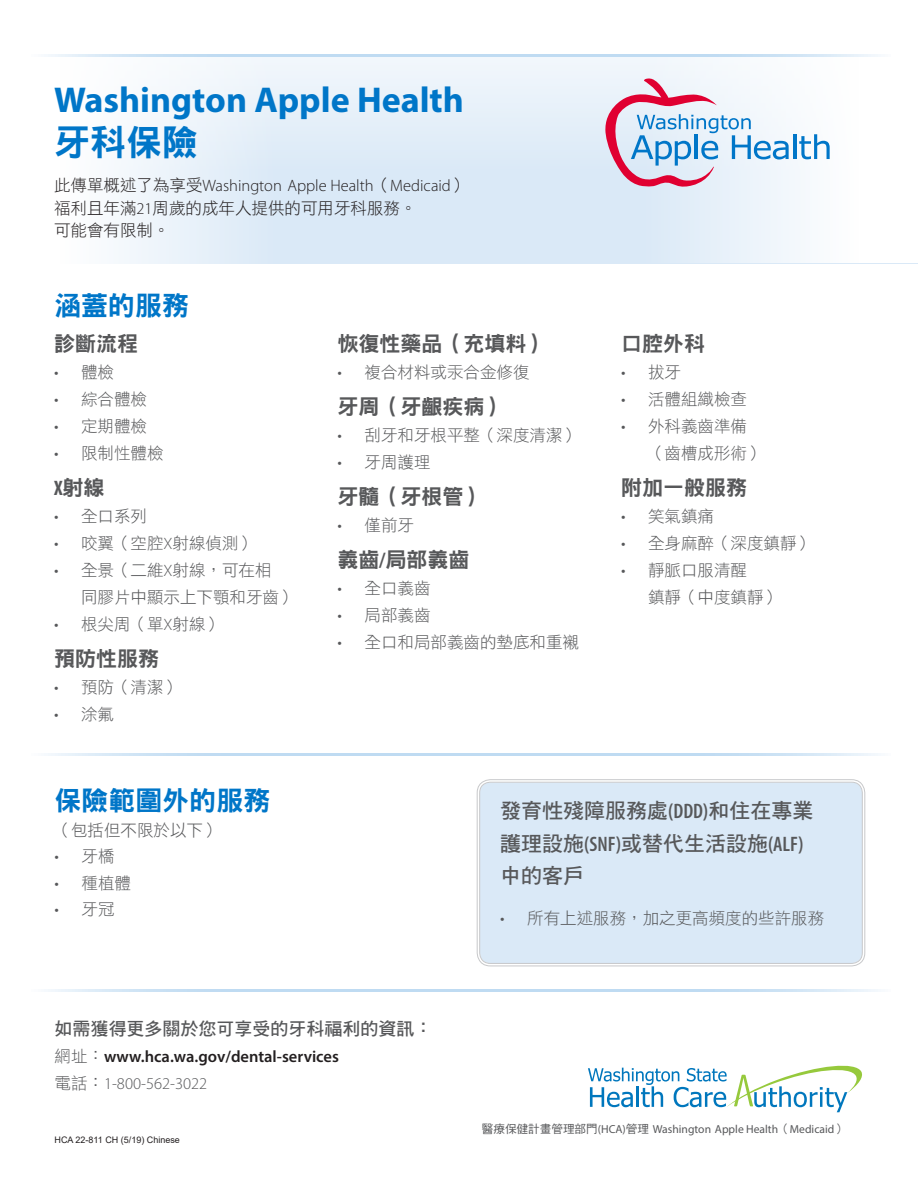
<style>
.page{position:relative;width:918px;height:1188px;background:#fff}
.page>*{position:absolute;margin:0;border:0;box-sizing:border-box;transform-origin:0 0}
.t1{font:700 36px/43.5px "Myriad Pro";color:#0076c8}
.t2{font:27px "DF Hei Std W9";color:#0076c8}
.t3{font:21px "DF Hei Std W9";color:#57585a}
.Default{font:21px/32.2px "DF Hei Std W7";color:#57585a}
.Default-2{font:18px "DF Hei Std W7";color:#57585a}
.t4{font:16.5px/27px "DF Hei Std W3";color:#57585a}
.t5{font:16.5px/22.5px "DF Hei Std W3";color:#231f20}
.t6{font:600 16.5px "Myriad Pro";color:#231f20}
.t7{font:300 16.5px "Myriad Pro";color:#57585a}
.AH_Body_text{font:11.55px "Myriad Pro";color:#57585a}
.t8{font:9px "Arial";color:#231f20}
.s1{font-family:"DF Hei Std W9";font-weight:400}
.s2{font-family:"Myriad Pro";font-weight:300}
.s3{font-family:"Myriad Pro";font-weight:300;font-size:18px}
.s4{font-family:"Myriad Pro";font-weight:700;font-stretch:condensed}
.s5{font-family:"DF Hei Std W3";font-weight:400;color:#57585a}
.s6{font-family:"DF Hei Std W3";font-weight:400}
.s7{font-family:"Myriad Pro";font-weight:600;font-stretch:condensed}
.s8{font-family:"DF Hei Std W5"}
</style>
<div class="page">
<div style="left:0;top:54px;width:918px;height:210px;background:linear-gradient(to bottom,#ecf3fa,#d5e6f6)"></div>
<svg style="left:642px;top:54px;width:276px;height:209px"></svg>
<div style="left:0;top:0;width:276px;height:264px;background:linear-gradient(to right,#fff,#e1edf8)"></div>
<hr style="left:793px;top:134px;width:3px;height:25px;background:#0076c8">
<svg style="left:799px;top:134px;width:31px;height:25px"></svg>
<svg style="left:605px;top:78px;width:184px;height:109px"></svg>
<svg style="left:588px;top:1066px;width:274px;height:46px"></svg>
<div style="left:0;top:0;width:918px;height:54px;background:#fff"></div>
<hr style="left:27px;top:54px;width:864px;height:2px;background:#bfdbf2">
<hr style="left:27px;top:754px;width:864px;height:2px;background:#bfdbf2">
<hr style="left:27px;top:990px;width:864px;height:2px;background:#bfdbf2">
<div style="left:478px;top:781px;width:386px;height:184px;background:#dae9f7;border-radius:12px"></div>
<div style="left:477px;top:779px;width:388px;height:187px;border:1px solid #c7c8ca;border-radius:13px"></div>
<div style="left:479px;top:782px;width:384px;height:182px;border:1px solid #c7c8ca;border-radius:11px"></div>
<p class="t1" style="left:54px;top:77px;width:411px">Washington Apple Health<span class="s1">牙科保險</span></p>
<p class="t5" style="left:54px;top:174px;width:415px">此傳單概述了為享受<span class="s2">Washington Apple Health</span>（<span class="s2">Medicaid</span>）福利且年滿<span class="s2">21</span>周歲的成年人提供的可用牙科服務。<br>可能會有限制。</p>
<p class="t2" style="left:54px;top:291px;width:136px">涵蓋的服務</p>
<p class="t3" style="left:54px;top:332px;width:85px">診斷流程</p>
<p class="t4" style="left:54px;top:358px;width:61px"><span class="s3">•</span> 體檢</p>
<p class="t4" style="left:54px;top:385px;width:94px"><span class="s3">•</span> 綜合體檢</p>
<p class="t4" style="left:54px;top:412px;width:94px"><span class="s3">•</span> 定期體檢</p>
<p class="t4" style="left:54px;top:439px;width:111px"><span class="s3">•</span> 限制性體檢</p>
<p class="t3" style="left:54px;top:476px;width:52px"><span class="s4">X</span>射線</p>
<p class="t4" style="left:54px;top:502px;width:94px"><span class="s3">•</span> 全口系列</p>
<p class="t4" style="left:54px;top:529px;width:203px"><span class="s3">•</span> 咬翼（空腔<span class="s2">X</span>射線偵測）</p>
<p class="t4" style="left:81px;top:556px;width:216px;text-indent:-27px"><span class="s3">•</span> 全景（二維<span class="s2">X</span>射線，可在相<br>同膠片中顯示上下顎和牙齒）</p>
<p class="t4" style="left:54px;top:610px;width:170px"><span class="s3">•</span> 根尖周（單<span class="s2">X</span>射線）</p>
<p class="t3" style="left:54px;top:647px;width:106px">預防性服務</p>
<p class="t4" style="left:54px;top:673px;width:127px"><span class="s3">•</span> 預防（清潔）</p>
<p class="t4" style="left:54px;top:700px;width:61px"><span class="s3">•</span> 涂氟</p>
<p class="t3" style="left:338px;top:332px;width:211px">恢復性藥品（充填料）</p>
<p class="t4" style="left:338px;top:358px;width:193px"><span class="s3">•</span> 複合材料或汞合金修復</p>
<p class="t3" style="left:338px;top:395px;width:169px">牙周（牙齦疾病）</p>
<p class="t4" style="left:338px;top:421px;width:243px"><span class="s3">•</span> 刮牙和牙根平整（深度清潔）</p>
<p class="t4" style="left:338px;top:448px;width:94px"><span class="s3">•</span> 牙周護理</p>
<p class="t3" style="left:338px;top:485px;width:148px">牙髓（牙根管）</p>
<p class="t4" style="left:338px;top:511px;width:78px"><span class="s3">•</span> 僅前牙</p>
<p class="t3" style="left:338px;top:548px;width:133px">義齒<span class="s4">/</span>局部義齒</p>
<p class="t4" style="left:338px;top:574px;width:94px"><span class="s3">•</span> 全口義齒</p>
<p class="t4" style="left:338px;top:601px;width:94px"><span class="s3">•</span> 局部義齒</p>
<p class="t4" style="left:338px;top:628px;width:243px"><span class="s3">•</span> 全口和局部義齒的墊底和重襯</p>
<p class="t3" style="left:621px;top:332px;width:85px">口腔外科</p>
<p class="t4" style="left:621px;top:358px;width:61px"><span class="s3">•</span> 拔牙</p>
<p class="t4" style="left:621px;top:385px;width:127px"><span class="s3">•</span> 活體組織檢查</p>
<p class="t4" style="left:648px;top:412px;width:117px;text-indent:-27px"><span class="s3">•</span> 外科義齒準備（齒槽成形術）</p>
<p class="t3" style="left:621px;top:476px;width:127px">附加一般服務</p>
<p class="t4" style="left:621px;top:502px;width:94px"><span class="s3">•</span> 笑氣鎮痛</p>
<p class="t4" style="left:621px;top:529px;width:193px"><span class="s3">•</span> 全身麻醉（深度鎮靜）</p>
<p class="t4" style="left:648px;top:556px;width:133px;text-indent:-27px"><span class="s3">•</span> 靜脈口服清醒<br>鎮靜（中度鎮靜）</p>
<p class="t2" style="left:55px;top:786px;width:218px">保險範圍外的服務</p>
<p class="t4" style="left:55px;top:816px;width:167px">（包括但不限於以下）</p>
<p class="t4" style="left:55px;top:842px;width:61px"><span class="s3">•</span> 牙橋</p>
<p class="t4" style="left:55px;top:869px;width:78px"><span class="s3">•</span> 種植體</p>
<p class="t4" style="left:55px;top:896px;width:61px"><span class="s3">•</span> 牙冠</p>
<p class="Default-2" style="left:55px;top:1019px;width:380px">如需獲得更多關於您可享受的牙科福利的資訊：</p>
<p class="t6" style="left:55px;top:1046px;width:286px"><span class="s5">網址：</span>www.hca.wa.gov/dental-services</p>
<p class="t7" style="left:55px;top:1074px;width:154px"><span class="s6">電話：</span>1-800-562-3022</p>
<p class="t8" style="left:55px;top:1134px;width:127px">HCA 22-811 CH (5/19) Chinese</p>
<p class="Default" style="left:500px;top:794px;width:315px">發育性殘障服務處<span class="s7">(DDD)</span>和住在專業護理設施<span class="s7">(SNF)</span>或替代生活設施<span class="s7">(ALF)</span>中的客戶</p>
<p class="t4" style="left:500px;top:904px;width:326px"><span class="s3">•</span> 所有上述服務，加之更高頻度的些許服務</p>
<p class="AH_Body_text" style="left:482px;top:1122px;width:366px"><span class="s8">醫療保健計畫管理部門</span>(HCA)<span class="s8">管理</span> Washington Apple Health<span class="s8">（</span>Medicaid<span class="s8">）</span></p>
</div>
